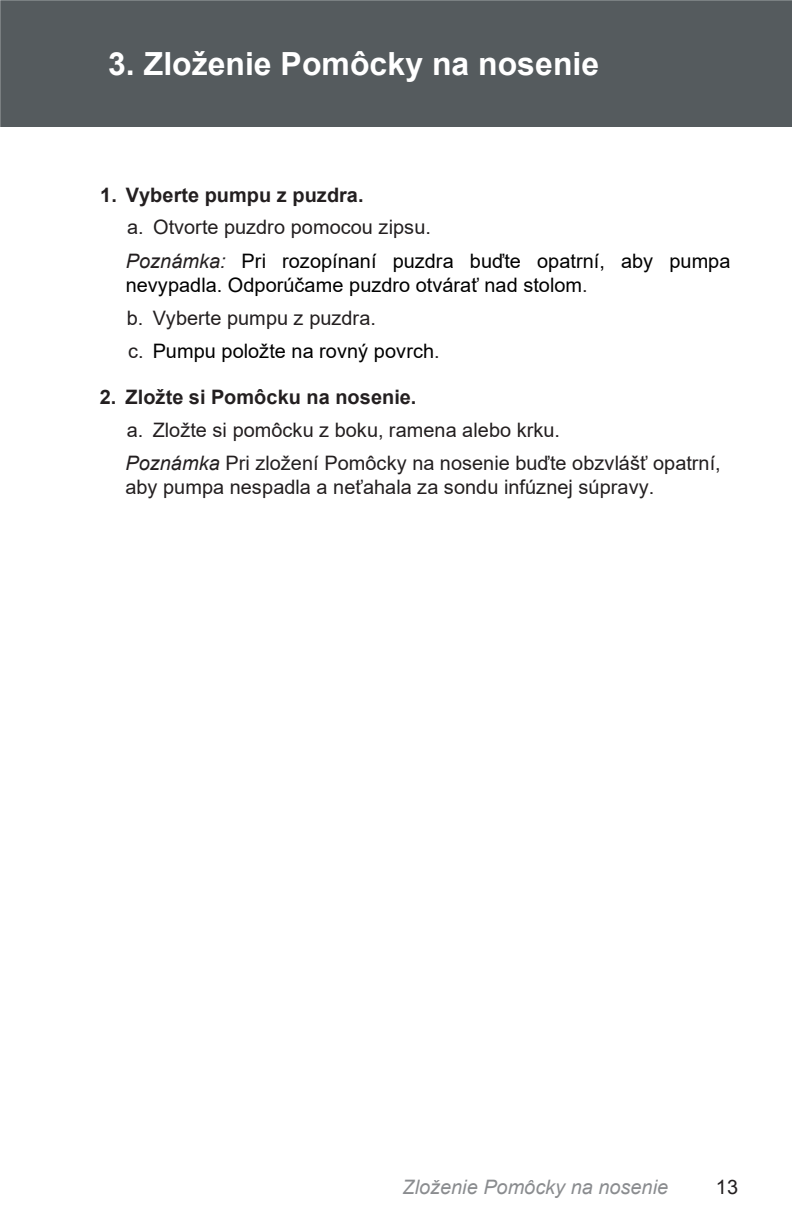
<style>
.page{position:relative;width:792px;height:1224px;background:#fff}
.page>*{position:absolute;margin:0;border:0;box-sizing:border-box;transform-origin:0 0}
.t1{font:700 32px "Arial";color:#fff}
.t2{font:20px/33px "Arial";color:#000}
.t3{font:20px/33.2px "Arial";color:#231f20}
.t4{font:700 20px "Arial";letter-spacing:.005em;color:#231f20}
.t5{font:italic 20px "Arial";color:#8a8c8f}
.s1{color:#231f20}
.s2{font-style:italic;color:#231f20}
.s3{font-style:italic}
</style>
<div class="page">
<div style="left:0;top:0;width:792px;height:126px;background:#555b5e"></div>
<h1 class="t1" style="left:108px;top:41px;width:493px">3. Zloženie Pomôcky na nosenie</h1>
<p class="t4" style="left:100px;top:180px;width:265px">1. Vyberte pumpu z puzdra.</p>
<p class="t2" style="left:126px;top:211px;width:606px"><span class="s1">a. Otvorte puzdro pomocou zipsu.<br></span><span class="s2">Poznámka:</span> Pri rozopínaní puzdra buďte opatrní, aby pumpa</p>
<p class="t2" style="left:126px;top:268px;width:463px">nevypadla. Odporúčame puzdro otvárať nad stolom<span class="s1">. b. Vyberte pumpu z puzdra.<br>c.</span> Pumpu položte na rovný povrch<span class="s1">.</span></p>
<p class="t4" style="left:100px;top:383px;width:318px">2. Zložte si Pomôcku na nosenie.</p>
<p class="t3" style="left:126px;top:413px;width:597px">a. Zložte si pomôcku z boku, ramena alebo krku.<br><span class="s3">Poznámka</span> Pri zložení Pomôcky na nosenie buďte obzvlášť opatrní,</p>
<p class="t3" style="left:126px;top:470px;width:530px">aby pumpa nespadla a neťahala za sondu infúznej súpravy.</p>
<p class="t5" style="left:403px;top:1174px;width:267px">Zloženie Pomôcky na nosenie</p>
<p class="t3" style="left:716px;top:1170px;width:24px">13</p>
</div>
